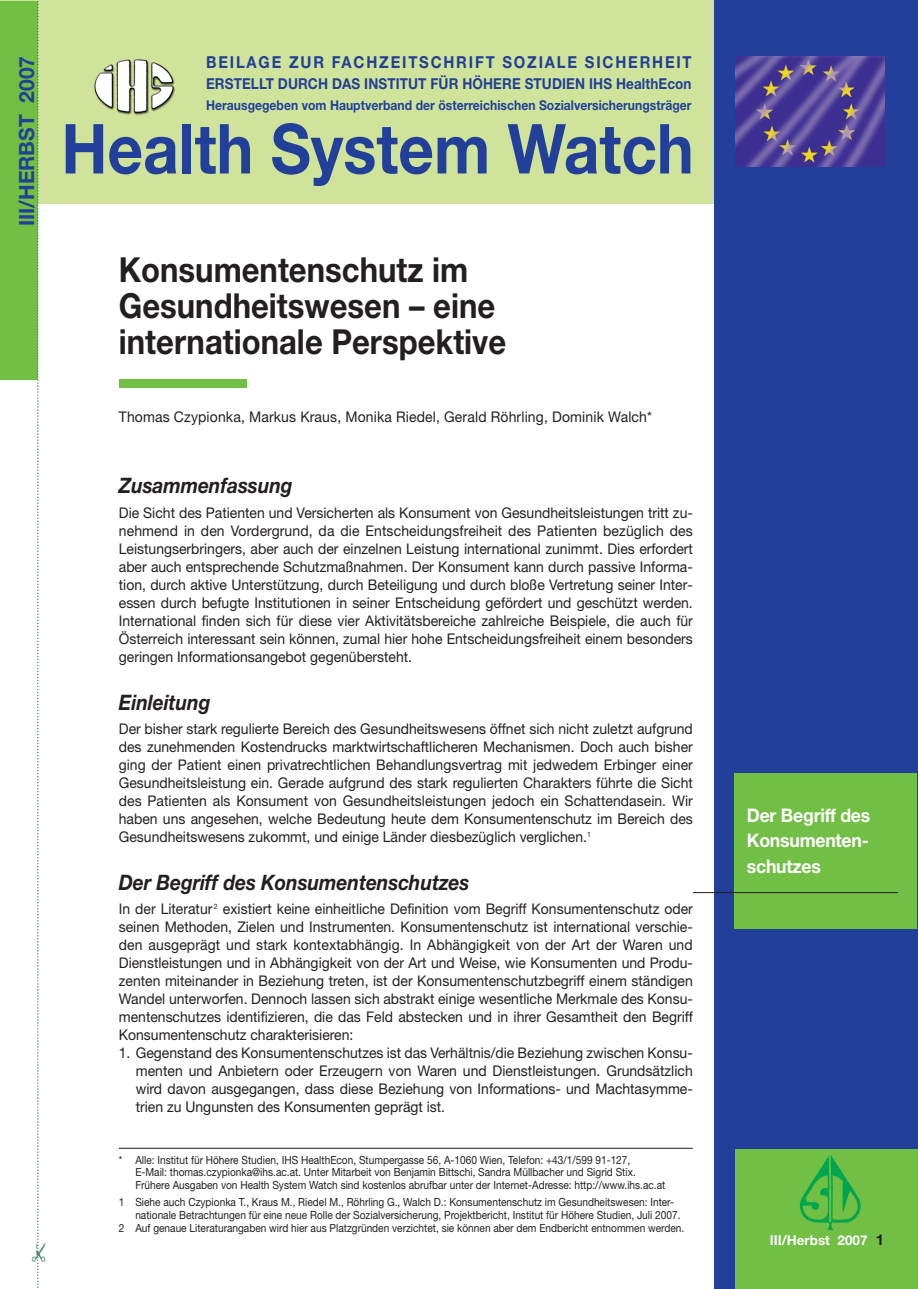
<style>
.page{position:relative;width:918px;height:1289px;background:#fff}
.page>*{position:absolute;margin:0;border:0;box-sizing:border-box;transform-origin:0 0}
.t1{font:700 69px "Helvetica Neue";color:#223f99;scale:.9 1}
.t2{font:700 34.5px/36px "Helvetica Neue";color:#231f20;scale:.9 1}
.t3{font:22.5px "Monotype Sorts";color:#418167}
.t4{font:italic 700 21.3px "Helvetica Neue";letter-spacing:-.005em;color:#231f20;scale:.9 1}
.t5{font:700 21px "Helvetica Neue";color:#223f99}
.t6{font:700 18.75px/25.5px "Helvetica Neue";letter-spacing:-.01em;color:#fff;text-align:justify;scale:.94 1}
.t7{font:700 16.5px "Helvetica Neue";letter-spacing:.12em;color:#223f99;scale:.9 1}
.t8{font:700 15px "Helvetica Neue";letter-spacing:.01em;color:#223f99;scale:.9 1}
.t9{font:14.7px/18px "Helvetica Neue";color:#231f20;text-align:justify;scale:.95 1}
.t10{font:700 13.5px "Helvetica Neue";letter-spacing:.005em;color:#223f99;scale:.9 1}
.t11{font:700 13.5px "Helvetica Neue";color:#fff}
.t12{font:11.25px/12.8px "Helvetica Neue";color:#231f20;scale:.9 1}
.s1{font-size:15px;color:#231f20}
</style>
<div class="page">
<div style="left:1px;top:1px;width:917px;height:203px;background:#d0e39a"></div>
<div style="left:714px;top:1px;width:204px;height:1287px;background:#223f99"></div>
<div style="left:735px;top:1149px;width:183px;height:139px;background:#71bf44"></div>
<img style="left:799px;top:1155px;width:62px;height:75px">
<img style="left:735px;top:56px;width:149px;height:111px">
<div style="left:1px;top:1px;width:37px;height:378px;background:#71bf44"></div>
<svg style="left:37px;top:1px;width:2px;height:1287px"></svg>
<img style="left:94px;top:59px;width:81px;height:56px">
<div style="left:119px;top:379px;width:127px;height:9px;background:#71bf44"></div>
<hr style="left:119px;top:1148px;width:574px;height:1px;background:#231f20">
<div style="left:734px;top:773px;width:183px;height:155px;background:#71bf44"></div>
<hr style="left:693px;top:892px;width:205px;height:1px;background:#231f20">
<h3 class="t5" style="left:19px;top:226px;width:172px;rotate:-90deg">III/HERBST 2007</h3>
<p class="t7" style="left:206px;top:56px;width:541px">BEILAGE ZUR FACHZEITSCHRIFT SOZIALE SICHERHEIT</p>
<p class="t8" style="left:206px;top:78px;width:541px">ERSTELLT DURCH DAS INSTITUT FÜR HÖHERE STUDIEN IHS HealthEcon</p>
<p class="t10" style="left:206px;top:100px;width:541px">Herausgegeben vom Hauptverband der österreichischen Sozialversicherungsträger</p>
<h1 class="t1" style="left:61px;top:124px;width:704px">Health System Watch</h1>
<h2 class="t2" style="left:119px;top:255px;width:432px">Konsumentenschutz im<br>Gesundheitswesen – eine internationale Perspektive</h2>
<p class="t9" style="left:119px;top:409px;width:563px">Thomas Czypionka, Markus Kraus, Monika Riedel, Gerald Röhrling, Dominik Walch*</p>
<h3 class="t3" style="left:28px;top:1262px;width:23px;rotate:-90deg">✃</h3>
<h3 class="t4" style="left:119px;top:478px;width:195px">Zusammenfassung</h3>
<p class="t9" style="left:119px;top:505px;width:606px">Die Sicht des Patienten und Versicherten als Konsument von Gesundheitsleistungen tritt zu&shy;nehmend in den Vordergrund, da die Entscheidungsfreiheit des Patienten bezüglich des Leistungserbringers, aber auch der einzelnen Leistung international zunimmt. Dies erfordert aber auch entsprechende Schutzmaßnahmen. Der Konsument kann durch passive Informa&shy;tion, durch aktive Unterstützung, durch Beteiligung und durch bloße Vertretung seiner Inter&shy;essen durch befugte Institutionen in seiner Entscheidung gefördert und geschützt werden.<br>International finden sich für diese vier Aktivitätsbereiche zahlreiche Beispiele, die auch für Österreich interessant sein können, zumal hier hohe Entscheidungsfreiheit einem besonders geringen Informationsangebot gegenübersteht.</p>
<h3 class="t4" style="left:119px;top:694px;width:103px">Einleitung</h3>
<p class="t9" style="left:119px;top:721px;width:606px">Der bisher stark regulierte Bereich des Gesundheitswesens öffnet sich nicht zuletzt aufgrund des zunehmenden Kostendrucks marktwirtschaftlicheren Mechanismen. Doch auch bisher ging der Patient einen privatrechtlichen Behandlungsvertrag mit jedwedem Erbinger einer Gesundheitsleistung ein. Gerade aufgrund des stark regulierten Charakters führte die Sicht des Patienten als Konsument von Gesundheitsleistungen jedoch ein Schattendasein. Wir haben uns angesehen, welche Bedeutung heute dem Konsumentenschutz im Bereich des Gesundheitswesens zukommt, und einige Länder diesbezüglich verglichen.<sup>1</sup></p>
<h3 class="t4" style="left:119px;top:874px;width:391px">Der Begriff des Konsumentenschutzes</h3>
<p class="t9" style="left:119px;top:901px;width:606px">In der Literatur <sup>2</sup> existiert keine einheitliche Definition vom Begriff Konsumentenschutz oder seinen Methoden, Zielen und Instrumenten. Konsumentenschutz ist international verschie&shy;den ausgeprägt und stark kontextabhängig. In Abhängigkeit von der Art der Waren und Dienstleistungen und in Abhängigkeit von der Art und Weise, wie Konsumenten und Produ&shy;zenten miteinander in Beziehung treten, ist der Konsumentenschutzbegriff einem ständigen Wandel unterworfen. Dennoch lassen sich abstrakt einige wesentliche Merkmale des Konsu&shy;mentenschutzes identifizieren, die das Feld abstecken und in ihrer Gesamtheit den Begriff Konsumentenschutz charakterisieren:</p>
<p class="t9" style="left:136px;top:1045px;width:588px;text-indent:-17px">1. Gegenstand des Konsumentenschutzes ist das Verhältnis/die Beziehung zwischen Konsu&shy;menten und Anbietern oder Erzeugern von Waren und Dienstleistungen. Grundsätzlich wird davon ausgegangen, dass diese Beziehung von Informations- und Machtasymme&shy;trien zu Ungunsten des Konsumenten geprägt ist.</p>
<p class="t12" style="left:135px;top:1154px;width:590px;text-indent:-17px">* Alle: Institut für Höhere Studien, IHS HealthEcon, Stumpergasse 56, A-1060 Wien, Telefon: +43/1/599 91-127,<br>E-Mail: thomas.czypionka@ihs.ac.at. Unter Mitarbeit von Benjamin Bittschi, Sandra Müllbacher und Sigrid Stix.<br>Frühere Ausgaben von Health System Watch sind kostenlos abrufbar unter der Internet-Adresse: http://www.ihs.ac.at</p>
<p class="t12" style="left:119px;top:1196px;width:618px">1 Siehe auch Czypionka T., Kraus M., Riedel M., Röhrling G., Walch D.: Konsumentenschutz im Gesundheitswesen: Inter-</p>
<p class="t12" style="left:135px;top:1209px;width:607px">nationale Betrachtungen für eine neue Rolle der Sozialversicherung, Projektbericht, Institut für Höhere Studien, Juli 2007.</p>
<p class="t12" style="left:119px;top:1222px;width:630px">2 Auf genaue Literaturangaben wird hier aus Platzgründen verzichtet, sie können aber dem Endbericht entnommen werden.</p>
<p class="t6" style="left:747px;top:804px;width:133px">Der Begriff des Konsumenten&shy;schutzes</p>
<p class="t11" style="left:770px;top:1235px;width:116px">III/Herbst 2007 <span class="s1">1</span></p>
</div>
